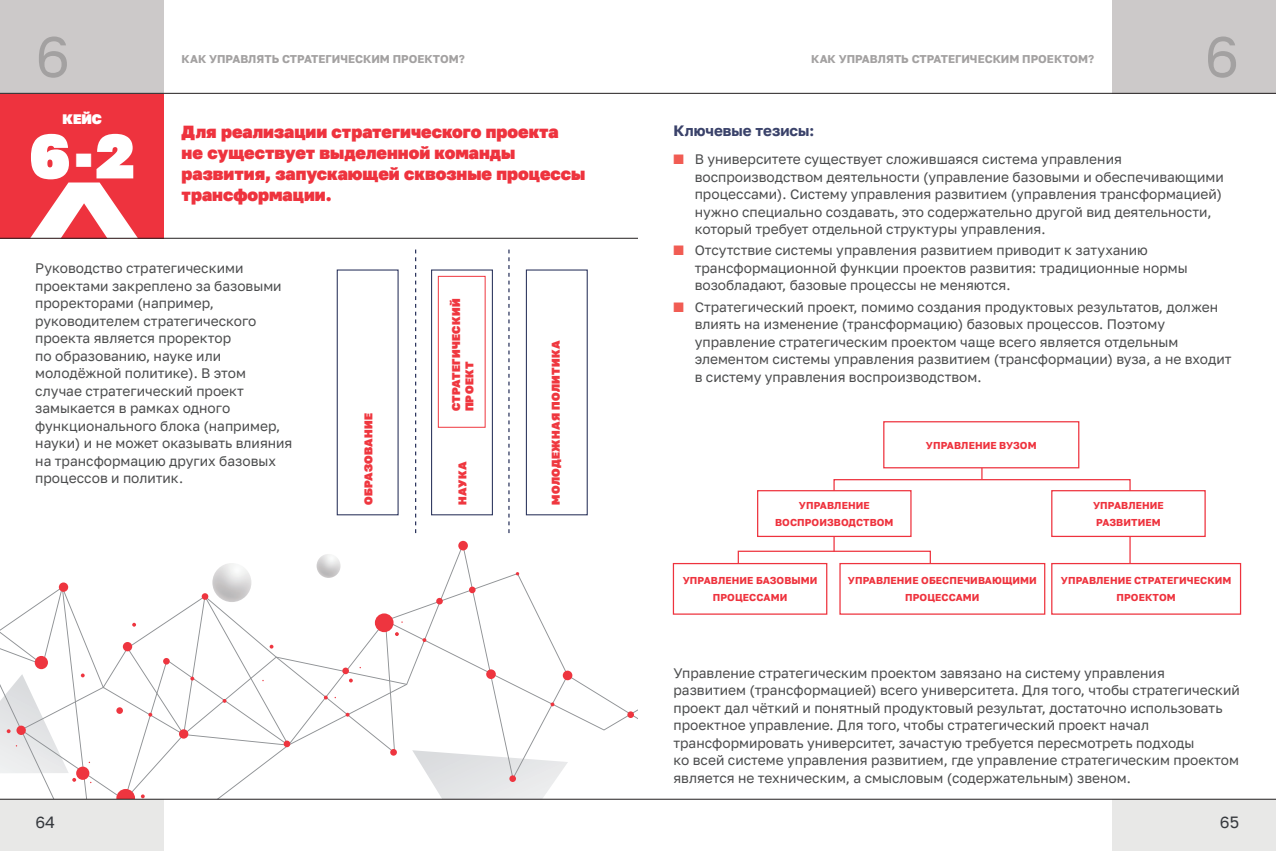
<style>
.page{position:relative;width:1276px;height:851px;background:#fff}
.page>*{position:absolute;margin:0;border:0;box-sizing:border-box;transform-origin:0 0}
.TXT{font:900 62.25px "Golos Text";color:#fff}
.t1{font:57.25px "Golos Text";color:#a3a1a1}
.CASE_ZAG{font:900 17.5px/21px "Golos Text";color:#ee333e}
.t2{font:16.25px "Golos Text";color:#36393e}
.LID{font:700 15px "Golos Text";color:#3a426a}
.TXT-2{font:13.75px/17.5px "Golos Text";color:#4b4c4d}
.TXT-3{font:900 13.75px "Golos Text";color:#fff}
.t3{font:700 11.25px "Golos Text";color:#a3a1a1}
.t4{font:900 11.25px/13.5px "Golos Text";letter-spacing:.03em;color:#ef373f}
.P_ZAG{font:700 10px/17.5px "Golos Text";letter-spacing:.01em;color:#ee333e;text-align:center}
.s1{color:#f15c53}
</style>
<div class="page">
<div style="left:0;top:93px;width:164px;height:145px;background:#ee333e"></div>
<svg style="left:30px;top:182px;width:108px;height:56px"></svg>
<hr style="left:0;top:238px;width:638px;height:1px;background:#231f20">
<div style="left:737px;top:550px;width:194px;height:58px;border:1px solid #ee333e"></div>
<div style="left:673px;top:563px;width:153px;height:51px;background:#fff"></div>
<div style="left:673px;top:563px;width:154px;height:51px;border:1px solid #ee333e"></div>
<div style="left:840px;top:563px;width:204px;height:51px;background:#fff"></div>
<svg style="left:833px;top:478px;width:298px;height:106px"></svg>
<div style="left:757px;top:490px;width:154px;height:46px;background:#fff"></div>
<div style="left:757px;top:490px;width:154px;height:47px;border:1px solid #ee333e"></div>
<div style="left:1051px;top:490px;width:154px;height:46px;background:#fff"></div>
<div style="left:1051px;top:490px;width:154px;height:47px;border:1px solid #ee333e"></div>
<div style="left:1051px;top:563px;width:189px;height:51px;background:#fff"></div>
<div style="left:1051px;top:563px;width:190px;height:51px;border:1px solid #ee333e"></div>
<hr style="left:981px;top:439px;width:1px;height:40px;background:#ee333e">
<div style="left:884px;top:421px;width:194px;height:46px;background:#fff"></div>
<div style="left:883px;top:421px;width:196px;height:47px;border:1px solid #ee333e"></div>
<div style="left:431px;top:269px;width:62px;height:246px;border:1px solid #2d365e"></div>
<div style="left:337px;top:269px;width:61px;height:246px;border:1px solid #2d365e"></div>
<div style="left:526px;top:269px;width:62px;height:246px;border:1px solid #2d365e"></div>
<svg style="left:415px;top:249px;width:1px;height:285px"></svg>
<svg style="left:508px;top:249px;width:1px;height:285px"></svg>
<div style="left:438px;top:276px;width:47px;height:151px;border:1px solid #ef373f"></div>
<svg style="left:215px;top:547px;width:423px;height:184px"></svg>
<svg style="left:53px;top:573px;width:515px;height:20px"></svg>
<svg style="left:458px;top:540px;width:10px;height:10px"></svg>
<div style="left:563px;top:670px;width:9px;height:10px;background:#ee353f;border-radius:50%"></div>
<div style="left:59px;top:582px;width:9px;height:9px;background:#ee353f;border-radius:50%"></div>
<div style="left:627px;top:711px;width:7px;height:6px;background:#ee353f;border-radius:50%"></div>
<div style="left:469px;top:586px;width:6px;height:7px;background:#ee353f;border-radius:50%"></div>
<svg style="left:0;top:593px;width:568px;height:205px"></svg>
<div style="left:1112px;top:799px;width:164px;height:51px;background:#e8e8e7"></div>
<div style="left:1112px;top:0;width:164px;height:94px;background:#ccc9c9"></div>
<div style="left:0;top:799px;width:164px;height:51px;background:#e8e8e7"></div>
<div style="left:0;top:0;width:164px;height:94px;background:#ccc9c9"></div>
<hr style="left:0;top:798px;width:638px;height:1px;background:#231f20">
<hr style="left:0;top:93px;width:638px;height:1px;background:#231f20">
<hr style="left:638px;top:798px;width:638px;height:1px;background:#231f20">
<hr style="left:638px;top:93px;width:638px;height:1px;background:#231f20">
<h2 class="t1" style="left:35px;top:22px;width:36px">6</h2>
<p class="t3" style="left:182px;top:53px;width:285px">КАК УПРАВЛЯТЬ СТРАТЕГИЧЕСКИМ ПРОЕКТОМ?</p>
<p class="t3" style="left:811px;top:53px;width:285px">КАК УПРАВЛЯТЬ СТРАТЕГИЧЕСКИМ ПРОЕКТОМ?</p>
<h2 class="t1" style="left:1204px;top:22px;width:36px">6</h2>
<p class="TXT-3" style="left:62px;top:111px;width:41px">КЕЙС</p>
<p class="TXT" style="left:29px;top:119px;width:107px">6-2</p>
<p class="CASE_ZAG" style="left:182px;top:121px;width:405px">Для реализации стратегического проекта<br>не существует выделенной команды развития, запускающей сквозные процессы трансформации.</p>
<p class="TXT-2" style="left:35px;top:259px;width:259px">Руководство стратегическими проектами закреплено за базовыми проректорами (например, руководителем стратегического проекта является проректор<br>по образованию, науке или молодёжной политике). В этом случае стратегический проект замыкается в рамках одного функционального блока (например, науки) и не может оказывать влияния на трансформацию других базовых процессов и политик.</p>
<p class="t4" style="left:361px;top:505px;width:93px;rotate:-90deg">ОБРАЗОВАНИЕ</p>
<p class="t4" style="left:449px;top:411px;width:114px;rotate:-90deg">СТРАТЕГИЧЕСКИЙ<br>ПРОЕКТ</p>
<p class="t4" style="left:456px;top:505px;width:45px;rotate:-90deg">НАУКА</p>
<p class="t4" style="left:549px;top:505px;width:166px;rotate:-90deg">МОЛОДЕЖНАЯ ПОЛИТИКА</p>
<p class="LID" style="left:673px;top:122px;width:142px">Ключевые тезисы:</p>
<p class="TXT-2" style="left:694px;top:151px;width:530px;text-indent:-21px"><span class="s1">■</span> В университете существует сложившаяся система управления воспроизводством деятельности (управление базовыми и обеспечивающими процессами). Систему управления развитием (управления трансформацией) нужно специально создавать, это содержательно другой вид деятельности, который требует отдельной структуры управления.</p>
<p class="TXT-2" style="left:694px;top:242px;width:494px;text-indent:-21px"><span class="s1">■</span> Отсутствие системы управления развитием приводит к затуханию трансформационной функции проектов развития: традиционные нормы возобладают, базовые процессы не меняются.</p>
<p class="TXT-2" style="left:694px;top:298px;width:538px;text-indent:-21px"><span class="s1">■</span> Стратегический проект, помимо создания продуктовых результатов, должен влиять на изменение (трансформацию) базовых процессов. Поэтому управление стратегическим проектом чаще всего является отдельным элементом системы управления развитием (трансформации) вуза, а не входит в систему управления воспроизводством.</p>
<p class="P_ZAG" style="left:926px;top:436px;width:112px">УПРАВЛЕНИЕ ВУЗОМ</p>
<p class="P_ZAG" style="left:775px;top:496px;width:120px">УПРАВЛЕНИЕ<br>ВОСПРОИЗВОДСТВОМ</p>
<p class="P_ZAG" style="left:1093px;top:496px;width:72px">УПРАВЛЕНИЕ<br>РАЗВИТИЕМ</p>
<p class="P_ZAG" style="left:683px;top:571px;width:136px">УПРАВЛЕНИЕ БАЗОВЫМИ<br>ПРОЦЕССАМИ</p>
<p class="P_ZAG" style="left:848px;top:571px;width:190px">УПРАВЛЕНИЕ ОБЕСПЕЧИВАЮЩИМИ<br>ПРОЦЕССАМИ</p>
<p class="P_ZAG" style="left:1061px;top:571px;width:172px">УПРАВЛЕНИЕ СТРАТЕГИЧЕСКИМ<br>ПРОЕКТОМ</p>
<p class="TXT-2" style="left:673px;top:664px;width:568px">Управление стратегическим проектом завязано на систему управления развитием (трансформацией) всего университета. Для того, чтобы стратегический проект дал чёткий и понятный продуктовый результат, достаточно использовать проектное управление. Для того, чтобы стратегический проект начал трансформировать университет, зачастую требуется пересмотреть подходы<br>ко всей системе управления развитием, где управление стратегическим проектом является не техническим, а смысловым (содержательным) звеном.</p>
<p class="t2" style="left:35px;top:812px;width:21px">64</p>
<p class="t2" style="left:1220px;top:812px;width:21px">65</p>
</div>
